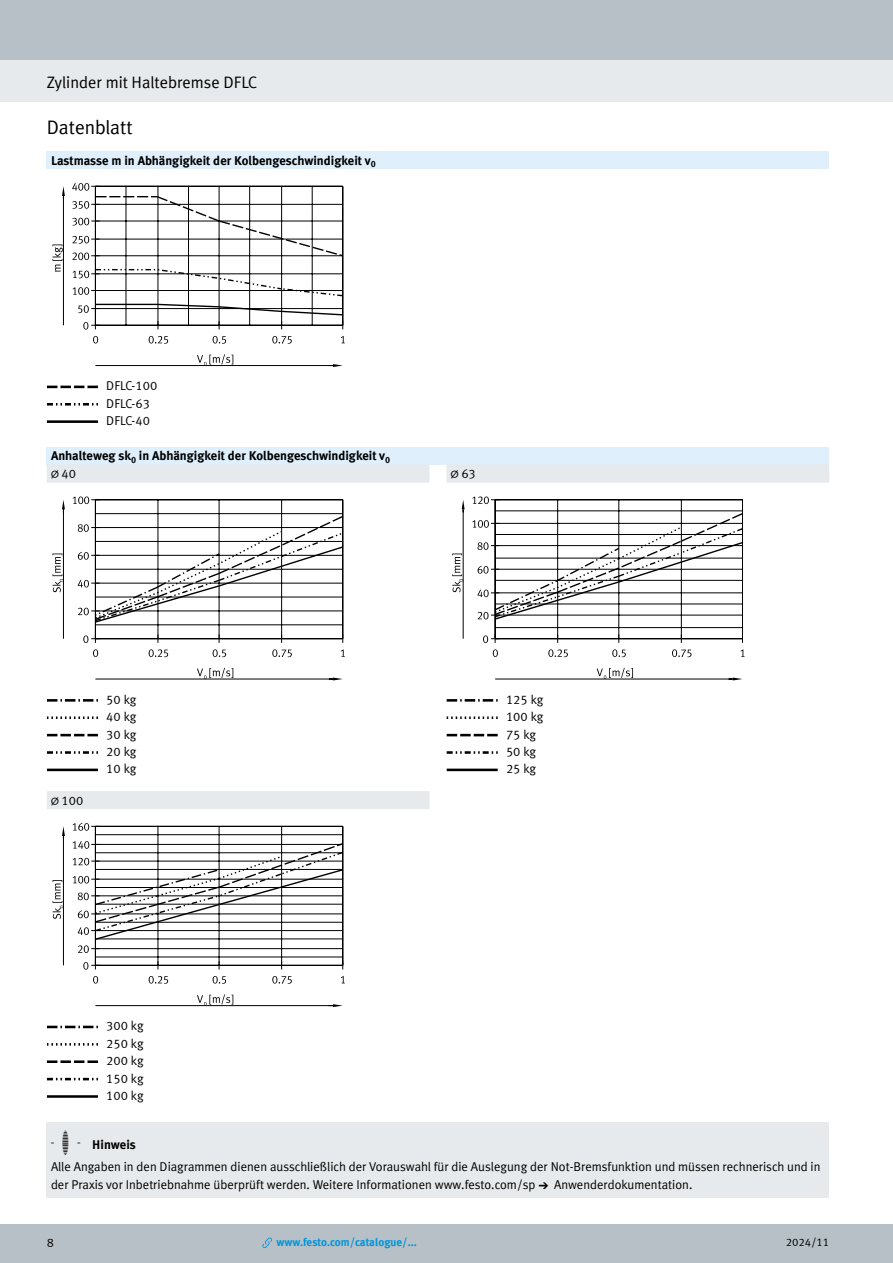
<style>
.page{position:relative;width:893px;height:1263px;background:#fff}
.page>*{position:absolute;margin:0;border:0;box-sizing:border-box;transform-origin:0 0}
.t1{font:19.5px "Festo";letter-spacing:-.005em;color:#000}
.t2{font:16.5px "Festo";color:#000}
.t3{font:12.75px/17.4px "Festo";color:#000}
.t4{font:700 12.75px/18.1px "Festo";color:#000}
.t5{font:700 11.25px "Festo";letter-spacing:-.005em;color:#0095db}
.t6{font:11.25px "Festo";color:#000}
.s1{font-family:"Meto Pict 182";font-weight:400}
.s2{font-weight:400}
.s3{font-family:"Meto Pict 182"}
.s4{font-family:"Meto Pict 182";font-size:24px}
.s5{font-weight:700}
</style>
<div class="page">
<div style="left:0;top:1225px;width:893px;height:38px;background:#b6c0c6"></div>
<svg style="left:262px;top:1237px;width:10px;height:11px"></svg>
<div style="left:0;top:60px;width:893px;height:42px;background:#e7eaec"></div>
<div style="left:0;top:0;width:893px;height:60px;background:#b6c0c6"></div>
<div style="left:47px;top:151px;width:782px;height:18px;background:#dff0fc"></div>
<svg style="left:197px;top:354px;width:36px;height:11px"></svg>
<hr style="left:95px;top:365px;width:238px;height:1px;background:#000">
<svg style="left:329px;top:364px;width:14px;height:3px"></svg>
<svg style="left:53px;top:244px;width:10px;height:28px"></svg>
<hr style="left:63px;top:196px;width:1px;height:129px;background:#000">
<svg style="left:62px;top:186px;width:3px;height:13px"></svg>
<hr style="left:95px;top:186px;width:1px;height:139px;background:#000">
<hr style="left:158px;top:186px;width:1px;height:139px;background:#000">
<hr style="left:219px;top:186px;width:1px;height:139px;background:#000">
<hr style="left:281px;top:186px;width:1px;height:139px;background:#000">
<hr style="left:342px;top:186px;width:1px;height:139px;background:#000">
<hr style="left:126px;top:186px;width:1px;height:139px;background:#000">
<hr style="left:188px;top:186px;width:1px;height:139px;background:#000">
<hr style="left:249px;top:186px;width:1px;height:139px;background:#000">
<hr style="left:312px;top:186px;width:1px;height:139px;background:#000">
<svg style="left:93px;top:336px;width:5px;height:7px"></svg>
<svg style="left:149px;top:336px;width:19px;height:8px"></svg>
<svg style="left:213px;top:336px;width:13px;height:8px"></svg>
<svg style="left:272px;top:336px;width:20px;height:8px"></svg>
<svg style="left:341px;top:336px;width:4px;height:7px"></svg>
<svg style="left:78px;top:303px;width:266px;height:27px"></svg>
<svg style="left:73px;top:268px;width:271px;height:29px"></svg>
<svg style="left:72px;top:183px;width:272px;height:77px"></svg>
<svg style="left:47px;top:386px;width:51px;height:2px"></svg>
<svg style="left:47px;top:403px;width:51px;height:2px"></svg>
<hr style="left:47px;top:420px;width:51px;height:3px;background:#000">
<div style="left:47px;top:447px;width:782px;height:17px;background:#dff0fc"></div>
<svg style="left:47px;top:464px;width:782px;height:345px"></svg>
<svg style="left:197px;top:668px;width:36px;height:11px"></svg>
<hr style="left:95px;top:679px;width:238px;height:1px;background:#000">
<svg style="left:329px;top:677px;width:14px;height:3px"></svg>
<svg style="left:53px;top:553px;width:10px;height:39px"></svg>
<hr style="left:63px;top:509px;width:1px;height:130px;background:#000">
<svg style="left:62px;top:500px;width:3px;height:12px"></svg>
<hr style="left:95px;top:500px;width:1px;height:139px;background:#000">
<hr style="left:158px;top:500px;width:1px;height:139px;background:#000">
<hr style="left:219px;top:500px;width:1px;height:139px;background:#000">
<hr style="left:281px;top:500px;width:1px;height:139px;background:#000">
<hr style="left:342px;top:500px;width:1px;height:139px;background:#000">
<hr style="left:95px;top:638px;width:248px;height:1px;background:#000">
<hr style="left:95px;top:499px;width:248px;height:1px;background:#000">
<hr style="left:95px;top:624px;width:248px;height:1px;background:#000">
<hr style="left:95px;top:513px;width:248px;height:1px;background:#000">
<svg style="left:93px;top:649px;width:5px;height:8px"></svg>
<svg style="left:149px;top:649px;width:19px;height:8px"></svg>
<svg style="left:213px;top:649px;width:13px;height:8px"></svg>
<svg style="left:272px;top:649px;width:20px;height:8px"></svg>
<svg style="left:341px;top:649px;width:4px;height:8px"></svg>
<svg style="left:83px;top:634px;width:17px;height:9px"></svg>
<svg style="left:73px;top:496px;width:27px;height:8px"></svg>
<svg style="left:78px;top:515px;width:267px;height:109px"></svg>
<svg style="left:597px;top:668px;width:36px;height:11px"></svg>
<hr style="left:495px;top:679px;width:238px;height:1px;background:#000">
<svg style="left:729px;top:677px;width:13px;height:3px"></svg>
<svg style="left:452px;top:553px;width:11px;height:39px"></svg>
<hr style="left:463px;top:509px;width:1px;height:130px;background:#000">
<svg style="left:462px;top:500px;width:3px;height:12px"></svg>
<hr style="left:495px;top:500px;width:1px;height:139px;background:#000">
<hr style="left:557px;top:500px;width:1px;height:139px;background:#000">
<hr style="left:619px;top:500px;width:1px;height:139px;background:#000">
<hr style="left:681px;top:500px;width:1px;height:139px;background:#000">
<hr style="left:742px;top:500px;width:1px;height:139px;background:#000">
<hr style="left:495px;top:638px;width:247px;height:1px;background:#000">
<hr style="left:495px;top:499px;width:247px;height:1px;background:#000">
<hr style="left:495px;top:627px;width:247px;height:1px;background:#000">
<hr style="left:495px;top:511px;width:247px;height:1px;background:#000">
<svg style="left:493px;top:649px;width:5px;height:8px"></svg>
<svg style="left:548px;top:649px;width:20px;height:8px"></svg>
<svg style="left:612px;top:649px;width:14px;height:8px"></svg>
<svg style="left:672px;top:649px;width:19px;height:8px"></svg>
<svg style="left:740px;top:649px;width:4px;height:8px"></svg>
<svg style="left:483px;top:634px;width:16px;height:9px"></svg>
<svg style="left:472px;top:496px;width:27px;height:8px"></svg>
<svg style="left:472px;top:512px;width:272px;height:109px"></svg>
<svg style="left:47px;top:699px;width:51px;height:3px"></svg>
<svg style="left:47px;top:716px;width:51px;height:3px"></svg>
<svg style="left:47px;top:734px;width:51px;height:2px"></svg>
<svg style="left:47px;top:751px;width:51px;height:3px"></svg>
<hr style="left:47px;top:769px;width:51px;height:2px;background:#000">
<svg style="left:447px;top:699px;width:51px;height:3px"></svg>
<svg style="left:447px;top:716px;width:51px;height:3px"></svg>
<svg style="left:447px;top:734px;width:51px;height:2px"></svg>
<svg style="left:447px;top:751px;width:51px;height:3px"></svg>
<hr style="left:447px;top:769px;width:51px;height:2px;background:#000">
<svg style="left:197px;top:994px;width:36px;height:11px"></svg>
<hr style="left:95px;top:1005px;width:238px;height:1px;background:#000">
<svg style="left:329px;top:1004px;width:14px;height:3px"></svg>
<svg style="left:53px;top:880px;width:10px;height:39px"></svg>
<hr style="left:63px;top:836px;width:1px;height:129px;background:#000">
<svg style="left:62px;top:826px;width:3px;height:13px"></svg>
<hr style="left:95px;top:826px;width:1px;height:139px;background:#000">
<hr style="left:158px;top:826px;width:1px;height:139px;background:#000">
<hr style="left:219px;top:826px;width:1px;height:139px;background:#000">
<hr style="left:281px;top:826px;width:1px;height:139px;background:#000">
<hr style="left:342px;top:826px;width:1px;height:139px;background:#000">
<hr style="left:95px;top:965px;width:248px;height:1px;background:#000">
<hr style="left:95px;top:826px;width:248px;height:1px;background:#000">
<hr style="left:95px;top:957px;width:248px;height:1px;background:#000">
<hr style="left:95px;top:834px;width:248px;height:1px;background:#000">
<svg style="left:93px;top:976px;width:5px;height:7px"></svg>
<svg style="left:149px;top:976px;width:19px;height:8px"></svg>
<svg style="left:213px;top:976px;width:13px;height:8px"></svg>
<svg style="left:272px;top:976px;width:20px;height:8px"></svg>
<svg style="left:341px;top:976px;width:4px;height:7px"></svg>
<svg style="left:83px;top:961px;width:17px;height:9px"></svg>
<svg style="left:73px;top:823px;width:27px;height:8px"></svg>
<svg style="left:73px;top:841px;width:271px;height:112px"></svg>
<svg style="left:47px;top:1026px;width:51px;height:2px"></svg>
<svg style="left:47px;top:1043px;width:51px;height:2px"></svg>
<svg style="left:47px;top:1060px;width:51px;height:3px"></svg>
<svg style="left:47px;top:1078px;width:51px;height:2px"></svg>
<hr style="left:47px;top:1095px;width:51px;height:3px;background:#000">
<div style="left:47px;top:1122px;width:782px;height:42px;background:#e7eaec"></div>
<div style="left:47px;top:1161px;width:782px;height:37px;background:#e7eaec"></div>
<p class="t2" style="left:47px;top:70px;width:212px">Zylinder mit Haltebremse DFLC</p>
<h1 class="t1" style="left:47px;top:113px;width:87px">Datenblatt</h1>
<p class="t4" style="left:51px;top:151px;width:326px">Lastmasse m in Abhängigkeit der Kolbengeschwindigkeit v<sub>0</sub></p>
<p class="t3" style="left:106px;top:376px;width:52px">DFLC-100<br>DFLC-63<br>DFLC-40</p>
<p class="t4" style="left:51px;top:446px;width:341px">Anhalteweg sk<sub>0</sub> in Abhängigkeit der Kolbengeschwindigkeit v<sub>0 </sub><span class="s1">@</span> <span class="s2">40</span></p>
<p class="t3" style="left:451px;top:464px;width:27px"><span class="s3">@</span> 63</p>
<p class="t3" style="left:51px;top:791px;width:34px"><span class="s3">@</span> 100</p>
<p class="t3" style="left:106px;top:690px;width:32px;text-align:justify">50 kg 40 kg 30 kg 20 kg 10 kg</p>
<p class="t3" style="left:506px;top:690px;width:39px">125 kg<br>100 kg<br>75 kg<br>50 kg<br>25 kg</p>
<p class="t3" style="left:106px;top:1016px;width:39px;text-align:justify">300 kg 250 kg 200 kg 150 kg 100 kg</p>
<p class="t3" style="left:51px;top:1132px;width:771px;line-height:22.2px"><span class="s4">-H-</span> <span class="s5">Hinweis<br></span>Alle Angaben in den Diagrammen dienen ausschließlich der Vorauswahl für die Auslegung der Not-Bremsfunktion und müssen rechnerisch und in</p>
<p class="t3" style="left:51px;top:1175px;width:643px">der Praxis vor Inbetriebnahme überprüft werden. Weitere Informationen www.festo.com/sp <span class="s3">a</span> Anwenderdokumentation.</p>
<p class="t3" style="left:47px;top:1233px;width:9px">8</p>
<p class="t5" style="left:276px;top:1233px;width:142px">www.festo.com/catalogue/...</p>
<p class="t6" style="left:786px;top:1234px;width:45px">2024/11</p>
</div>
